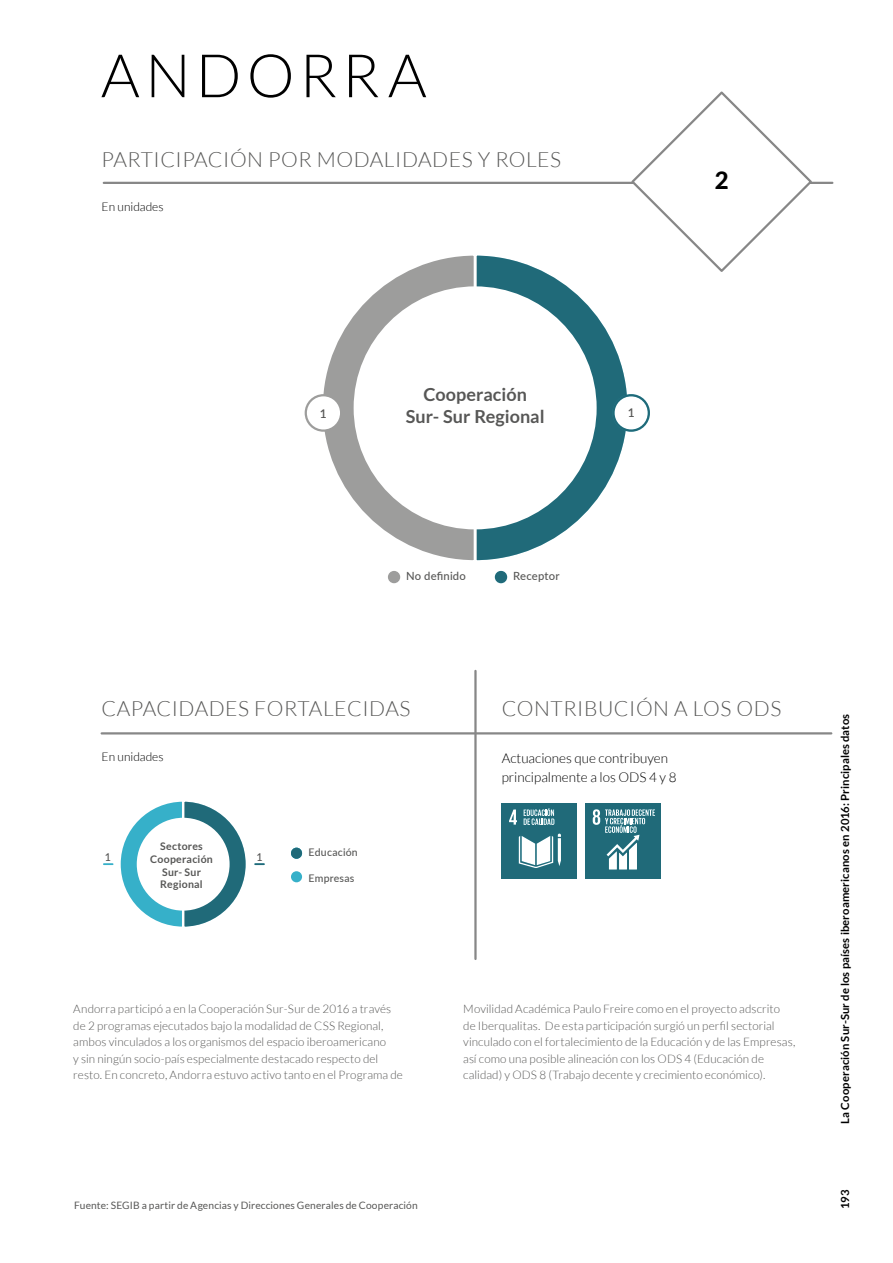
<style>
.page{position:relative;width:893px;height:1263px;background:#fff}
.page>*{position:absolute;margin:0;border:0;box-sizing:border-box;transform-origin:0 0}
.t1{font:300 60px "Lato";letter-spacing:.085em;color:#000}
.t2{font:800 24px "Lato";color:#000}
.t3{font:300 21px "Lato";letter-spacing:.025em;color:#575756}
.t4{font:700 18px/21.6px "Lato";color:#575756;text-align:center}
.t5{font:300 13.5px/19.5px "Lato";color:#000}
.t6{font:300 12px "Lato";color:#000}
.t7{font:600 12px "Lato";color:#575756}
.t8{font:300 11.7px/16.5px "Lato";letter-spacing:.005em;color:#575756}
.t9{font:700 11.25px "Lato";letter-spacing:.01em;color:#000}
.t10{font:500 11.25px "Lato";letter-spacing:.015em;color:#575756}
.t11{font:500 10.8px "Lato";color:#575756}
.t12{font:700 10.5px/12.8px "Lato";letter-spacing:.025em;color:#575756;text-align:center}
.t13{font:500 10.5px "Lato";letter-spacing:.02em;color:#575756}
.t14{font:10.2px "Lato";letter-spacing:.015em;color:#575756}
</style>
<div class="page">
<svg style="left:323px;top:255px;width:149px;height:306px"></svg>
<svg style="left:472px;top:255px;width:155px;height:306px"></svg>
<hr style="left:104px;top:182px;width:728px;height:2px;background:#878787">
<svg style="left:629px;top:91px;width:185px;height:181px"></svg>
<hr style="left:102px;top:732px;width:729px;height:2px;background:#878787">
<hr style="left:474px;top:671px;width:3px;height:288px;background:#878787">
<div style="left:388px;top:571px;width:12px;height:12px;background:#9d9d9c;border-radius:50%"></div>
<div style="left:495px;top:571px;width:12px;height:12px;background:#206a79;border-radius:50%"></div>
<div style="left:354px;top:286px;width:243px;height:243px;background:#fff;border-radius:50%"></div>
<div style="left:613px;top:395px;width:36px;height:36px;background:#fff;border-radius:50%"></div>
<div style="left:612px;top:394px;width:38px;height:38px;border:2px solid #000;border-radius:50%"></div>
<div style="left:305px;top:394px;width:37px;height:38px;background:#fff;border:2px solid #9d9d9c;border-radius:50%"></div>
<svg style="left:104px;top:801px;width:142px;height:126px"></svg>
<div style="left:137px;top:818px;width:93px;height:93px;background:#fff;border-radius:50%"></div>
<div style="left:502px;top:803px;width:75px;height:76px;background:#206a79"></div>
<svg style="left:519px;top:833px;width:42px;height:35px"></svg>
<svg style="left:509px;top:809px;width:8px;height:16px"></svg>
<svg style="left:524px;top:808px;width:30px;height:17px"></svg>
<div style="left:586px;top:803px;width:75px;height:76px;background:#206a79"></div>
<svg style="left:593px;top:809px;width:62px;height:60px"></svg>
<div style="left:291px;top:848px;width:11px;height:11px;background:#206a79;border-radius:50%"></div>
<div style="left:291px;top:871px;width:11px;height:11px;background:#36b0c9;border-radius:50%"></div>
<svg style="left:255px;top:863px;width:9px;height:2px"></svg>
<h1 class="t1" style="left:101px;top:43px;width:327px">ANDORRA</h1>
<h3 class="t3" style="left:102px;top:149px;width:461px">PARTICIPACIÓN POR MODALIDADES Y ROLES</h3>
<p class="t6" style="left:102px;top:200px;width:63px">En unidades</p>
<h2 class="t2" style="left:715px;top:163px;width:15px">2</h2>
<h3 class="t4" style="left:406px;top:384px;width:140px">Cooperación<br>Sur- Sur Regional</h3>
<p class="t7" style="left:320px;top:405px;width:8px">1</p>
<p class="t7" style="left:628px;top:404px;width:8px">1</p>
<p class="t10" style="left:406px;top:568px;width:61px">No definido</p>
<p class="t10" style="left:513px;top:568px;width:48px">Receptor</p>
<h3 class="t3" style="left:102px;top:697px;width:310px">CAPACIDADES FORTALECIDAS</h3>
<p class="t6" style="left:102px;top:750px;width:63px">En unidades</p>
<p class="t11" style="left:105px;top:849px;width:8px">1</p>
<p class="t12" style="left:150px;top:840px;width:64px">Sectores<br>Cooperación<br>Sur- Sur<br>Regional</p>
<p class="t13" style="left:309px;top:845px;width:51px">Educación</p>
<p class="t11" style="left:256px;top:849px;width:8px">1</p>
<p class="t13" style="left:309px;top:870px;width:47px">Empresas</p>
<h3 class="t3" style="left:502px;top:697px;width:281px">CONTRIBUCIÓN A LOS ODS</h3>
<p class="t5" style="left:502px;top:748px;width:176px">Actuaciones que contribuyen principalmente a los ODS 4 y 8</p>
<p class="t8" style="left:73px;top:1000px;width:331px">Andorra participó a en la Cooperación Sur-Sur de 2016 a través de 2 programas ejecutados bajo la modalidad de CSS Regional, ambos vinculados a los organismos del espacio iberoamericano<br>y sin ningún socio-país especialmente destacado respecto del resto. En concreto, Andorra estuvo activo tanto en el Programa de</p>
<p class="t8" style="left:463px;top:1000px;width:334px">Movilidad Académica Paulo Freire como en el proyecto adscrito de Iberqualitas. De esta participación surgió un perfil sectorial vinculado con el fortalecimiento de la Educación y de las Empresas, así como una posible alineación con los ODS 4 (Educación de calidad) y ODS 8 (Trabajo decente y crecimiento económico).</p>
<p class="t14" style="left:74px;top:1199px;width:345px">Fuente: SEGIB a partir de Agencias y Direcciones Generales de Cooperación</p>
<p class="t9" style="left:838px;top:1124px;width:411px;rotate:-90deg">La Cooperación Sur-Sur de los países iberoamericanos en 2016: Principales datos</p>
<p class="t9" style="left:838px;top:1209px;width:21px;rotate:-90deg">193</p>
</div>
